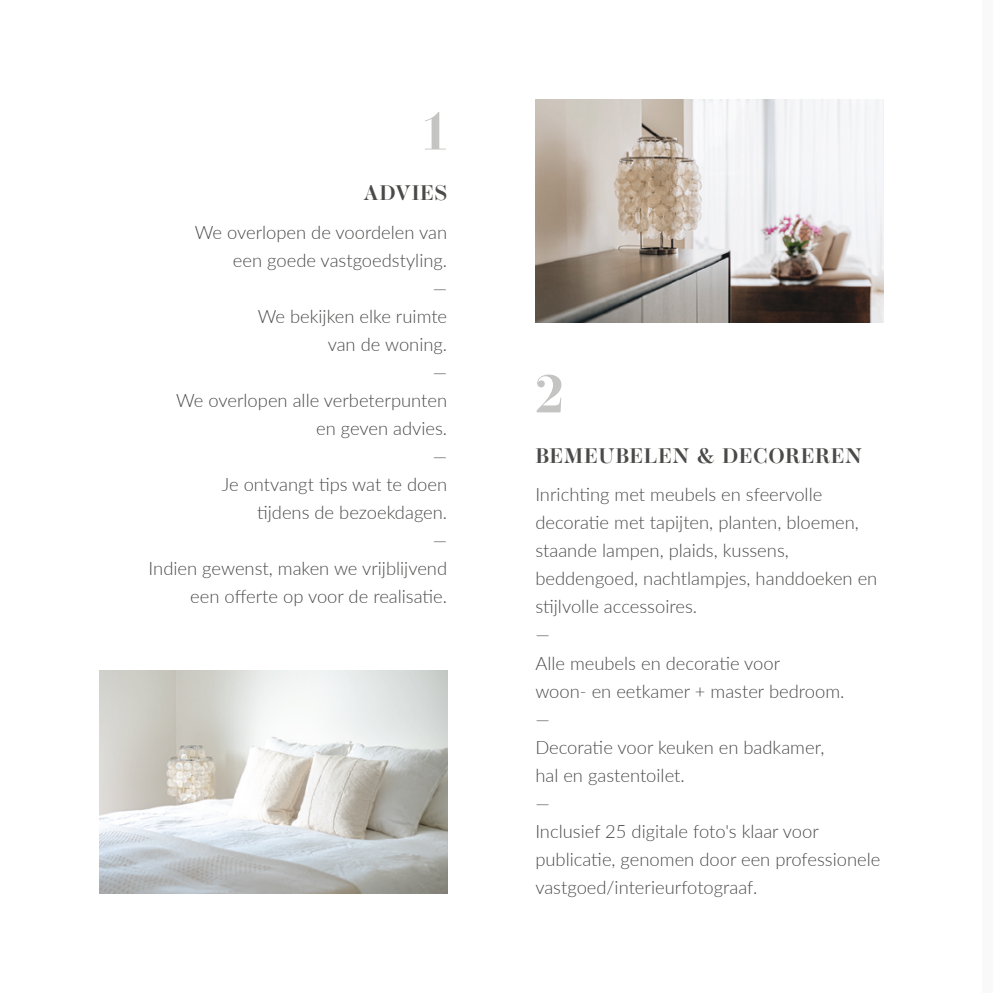
<style>
.page{position:relative;width:993px;height:993px;background:#fff}
.page>*{position:absolute;margin:0;border:0;box-sizing:border-box;transform-origin:0 0}
.t1{font:600 52.5px "Operetta 12";color:#c4c4c2}
.t2{font:600 21px "Operetta 12";letter-spacing:.03em;color:#4a4a49}
.t3{font:300 18.38px/28px "Lato";color:#4a4a49}
</style>
<div class="page">
<div style="left:982px;top:0;width:10px;height:992px;background:#f9f9fa"></div>
<img style="left:535px;top:99px;width:348px;height:223px">
<img style="left:99px;top:670px;width:348px;height:223px">
<h1 class="t1" style="left:423px;top:101px;width:26px">1</h1>
<p class="t2" style="left:363px;top:180px;width:85px">ADVIES</p>
<p class="t3" style="left:148px;top:217px;width:300px;text-align:right">We overlopen de voordelen van<br>een goede vastgoedstyling.<br>—<br>We bekijken elke ruimte<br>van de woning.<br>—<br>We overlopen alle verbeterpunten<br>en geven advies.<br>—<br>Je ontvangt tips wat te doen<br>tijdens de bezoekdagen.<br>—<br>Indien gewenst, maken we vrijblijvend een offerte op voor de realisatie.</p>
<h1 class="t1" style="left:535px;top:363px;width:30px">2</h1>
<p class="t2" style="left:535px;top:443px;width:328px">BEMEUBELEN &amp; DECOREREN</p>
<p class="t3" style="left:535px;top:480px;width:343px">Inrichting met meubels en sfeervolle decoratie met tapijten, planten, bloemen, staande lampen, plaids, kussens, beddengoed, nachtlampjes, handdoeken en stijlvolle accessoires.<br>—<br>Alle meubels en decoratie voor<br>woon- en eetkamer + master bedroom.</p>
<p class="t3" style="left:535px;top:732px;width:290px">Decoratie voor keuken en badkamer, hal en gastentoilet.</p>
<p class="t3" style="left:535px;top:816px;width:346px">Inclusief 25 digitale foto's klaar voor publicatie, genomen door een professionele vastgoed/interieurfotograaf.</p>
</div>
